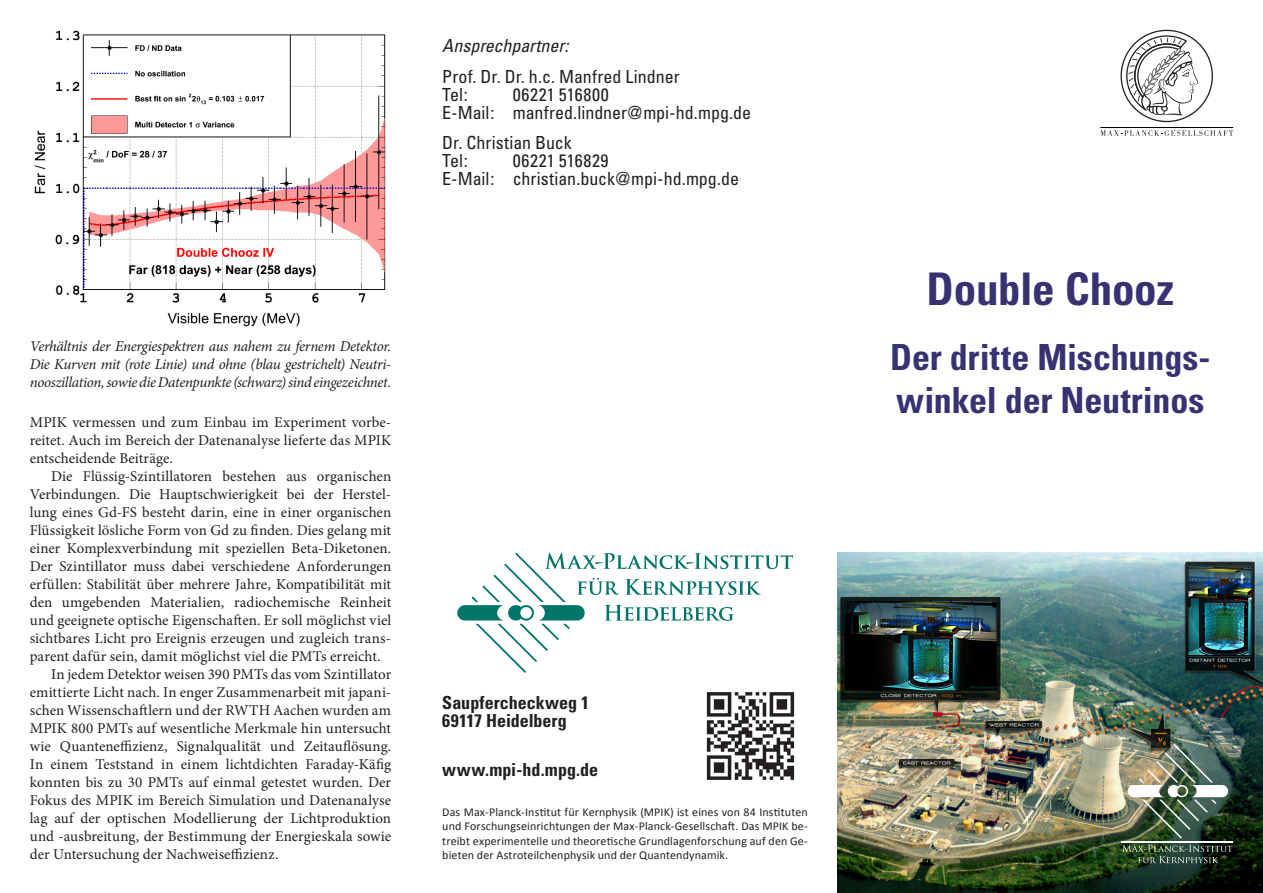
<style>
.page{position:relative;width:1263px;height:893px;background:#fff}
.page>*{position:absolute;margin:0;border:0;box-sizing:border-box;transform-origin:0 0}
.Haupttitel_Astro{font:700 condensed 45px "Univers";letter-spacing:-.005em;color:#373373}
.Untertitel_Astro{font:700 condensed 36px/43.2px "Univers";letter-spacing:-.005em;color:#373373}
.Zwischentitel{font:condensed 18px/18px "Univers";color:#231f20}
.Zwischentitel-2{font:700 condensed 18px/18px "Univers";color:#231f20}
.Zwischentitel-3{font:italic condensed 18px "Univers";color:#231f20}
.Fließtext{font:15px/18px "Minion Pro";letter-spacing:.005em;color:#231f20;text-align:justify}
.Legende{font:italic 15px/18px "Minion Pro";letter-spacing:-.025em;color:#231f20;text-align:justify}
.Fließtext_o_E{font:15px/18px "Minion Pro";letter-spacing:.005em;color:#231f20;text-align:justify}
.Geräte_o_E{font:12px/14.4px "Calibri";letter-spacing:.01em;color:#231f20;text-align:justify}
</style>
<div class="page">
<img style="left:838px;top:553px;width:425px;height:340px">
<img style="left:1128px;top:744px;width:100px;height:94px">
<hr style="left:1121px;top:842px;width:112px;height:1px;background:#fff">
<svg style="left:1122px;top:845px;width:110px;height:18px;background:#384f3a"></svg>
<svg style="left:1120px;top:30px;width:93px;height:92px"></svg>
<svg style="left:1100px;top:130px;width:133px;height:6px"></svg>
<hr style="left:1100px;top:127px;width:133px;height:1px;background:#000">
<img style="left:706px;top:692px;width:89px;height:88px">
<svg style="left:457px;top:553px;width:336px;height:120px"></svg>
<img style="left:34px;top:30px;width:352px;height:297px">
<p class="Zwischentitel-3" style="left:442px;top:34px;width:128px">Ansprechpartner:</p>
<p class="Zwischentitel" style="left:442px;top:67px;width:239px">Prof. Dr. Dr. h.c. Manfred Lindner<br>Tel:</p>
<p class="Zwischentitel" style="left:442px;top:85px;width:310px;text-indent:71px">06221 516800<br>E-Mail: manfred.lindner@mpi-hd.mpg.de</p>
<p class="Zwischentitel" style="left:442px;top:134px;width:131px">Dr. Christian Buck<br>Tel:</p>
<p class="Zwischentitel" style="left:442px;top:152px;width:298px;text-indent:71px">06221 516829<br>E-Mail: christian.buck@mpi-hd.mpg.de</p>
<p class="Legende" style="left:30px;top:337px;width:363px">Verhältnis der Energiespektren aus nahem zu fernem Detektor.<br>Die Kurven mit (rote Linie) und ohne (blau gestrichelt) Neutri&shy;nooszillation, sowie die Datenpunkte (schwarz) sind eingezeichnet.</p>
<p class="Fließtext_o_E" style="left:30px;top:413px;width:363px">MPIK vermessen und zum Einbau im Experiment vorbe&shy;reitet. Auch im Bereich der Datenanalyse lieferte das MPIK entscheidende Beiträge.</p>
<p class="Fließtext" style="left:30px;top:467px;width:363px;text-indent:21px">Die Flüssig-Szintillatoren bestehen aus organischen Verbindungen. Die Hauptschwierigkeit bei der Herstel&shy;lung eines Gd-FS besteht darin, eine in einer organischen Flüssigkeit lösliche Form von Gd zu finden. Dies gelang mit einer Komplexverbindung mit speziellen Beta-Diketonen.<br>Der Szintillator muss dabei verschiedene Anforderungen erfüllen: Stabilität über mehrere Jahre, Kompatibilität mit den umgebenden Materialien, radiochemische Reinheit und geeignete optische Eigenschaften. Er soll möglichst viel sichtbares Licht pro Ereignis erzeugen und zugleich trans&shy;parent dafür sein, damit möglichst viel die PMTs erreicht.</p>
<p class="Fließtext" style="left:30px;top:665px;width:363px;text-indent:21px">In jedem Detektor weisen 390 PMTs das vom Szintillator emittierte Licht nach. In enger Zusammenarbeit mit japani&shy;schen Wissenschaftlern und der RWTH Aachen wurden am MPIK 800 PMTs auf wesentliche Merkmale hin untersucht wie Quanteneffizienz, Signalqualität und Zeitauflösung.<br>In einem Teststand in einem lichtdichten Faraday-Käfig konnten bis zu 30 PMTs auf einmal getestet wurden. Der Fokus des MPIK im Bereich Simulation und Datenanalyse lag auf der optischen Modellierung der Lichtproduktion und -ausbreitung, der Bestimmung der Energieskala sowie der Untersuchung der Nachweiseffizienz.</p>
<p class="Zwischentitel-2" style="left:442px;top:694px;width:148px">Saupfercheckweg 1<br>69117 Heidelberg</p>
<p class="Zwischentitel-2" style="left:442px;top:761px;width:157px">www.mpi-hd.mpg.de</p>
<p class="Geräte_o_E" style="left:442px;top:805px;width:367px">Das Max-Planck-Institut für Kernphysik (MPIK) ist eines von 84 Instituten und Forschungseinrichtungen der Max-Planck-Gesellschaft. Das MPIK be&shy;treibt experimentelle und theoretische Grundlagenforschung auf den Ge&shy;bieten der Astroteilchenphysik und der Quantendynamik.</p>
<p class="Haupttitel_Astro" style="left:926px;top:262px;width:249px">Double Chooz</p>
<p class="Untertitel_Astro" style="left:890px;top:335px;width:322px">Der dritte Mischungs&shy;winkel der Neutrinos</p>
</div>
